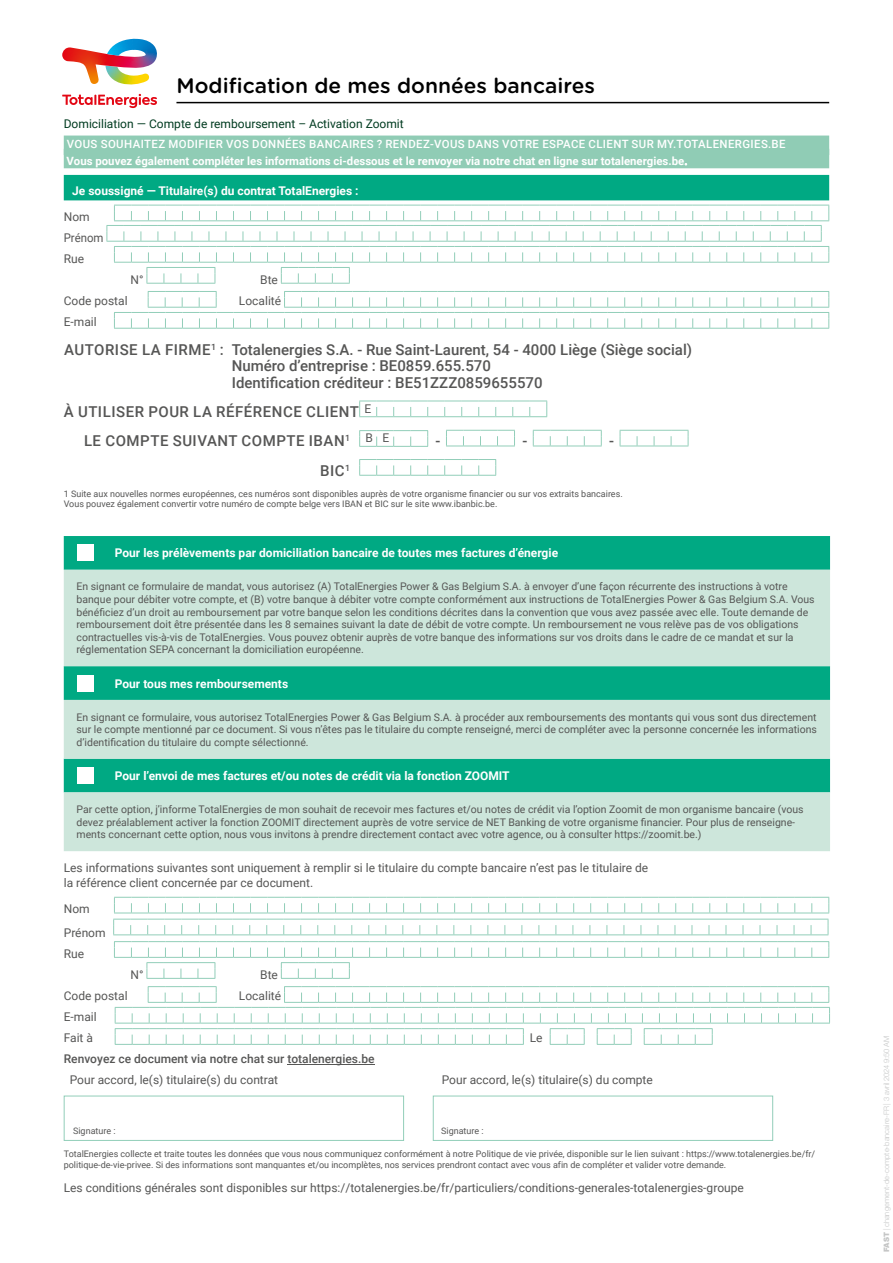
<style>
.page{position:relative;width:893px;height:1263px;background:#fff}
.page>*{position:absolute;margin:0;border:0;box-sizing:border-box;transform-origin:0 0}
.t1{font:500 21px "Gotham Rounded";color:#000}
.t2{font:500 15px/16.5px "Roboto";color:#565655}
.t3{font:500 15px/29.2px "Roboto";letter-spacing:.035em;color:#565655;text-align:center}
.t4{font:12px/15px "Roboto";color:#565655}
.t5{font:700 12px/25.2px "Roboto";color:#fff}
.t6{font:12px "Roboto";color:#565655}
.t7{font:500 12px/21px "Roboto";color:#565655}
.t8{font:12px "Roboto";color:#003b20}
.t9{font:12px/21px "Roboto";color:#565655;scale:.95 1}
.t10{font:700 11.4px/16.6px "Roboto";color:#fff}
.t11{font:10.5px/12.6px "Roboto";color:#565655}
.t12{font:9px/10.5px "Roboto";color:#565655}
.Normal__Web{font:300 7.5px "Helvetica Neue LT Std";color:#c5c6c6}
.s1{font-weight:500}
.s2{font-weight:400;color:#565655}
.s3{font-weight:400}
.s4{font-style:inherit}
.s5{font-weight:900}
</style>
<div class="page">
<div style="left:64px;top:136px;width:765px;height:19px;background:#90ccb5"></div>
<div style="left:64px;top:149px;width:765px;height:19px;background:#90ccb5"></div>
<div style="left:64px;top:175px;width:765px;height:25px;background:#00a983"></div>
<svg style="left:107px;top:205px;width:722px;height:79px"></svg>
<svg style="left:114px;top:291px;width:715px;height:38px"></svg>
<svg style="left:359px;top:401px;width:188px;height:16px"></svg>
<svg style="left:359px;top:430px;width:69px;height:17px"></svg>
<svg style="left:446px;top:430px;width:69px;height:17px"></svg>
<svg style="left:533px;top:430px;width:69px;height:17px"></svg>
<svg style="left:620px;top:430px;width:69px;height:17px"></svg>
<svg style="left:359px;top:459px;width:137px;height:17px"></svg>
<svg style="left:113px;top:897px;width:716px;height:38px"></svg>
<svg style="left:114px;top:941px;width:715px;height:38px"></svg>
<svg style="left:115px;top:986px;width:715px;height:59px"></svg>
<hr style="left:287px;top:1064px;width:88px;height:1px;background:#565655">
<div style="left:64px;top:536px;width:766px;height:34px;background:#00a983"></div>
<svg style="left:64px;top:570px;width:766px;height:281px;background:#9cd7c6"></svg>
<div style="left:77px;top:544px;width:16px;height:17px;background:#fff"></div>
<div style="left:77px;top:675px;width:16px;height:16px;background:#fff"></div>
<div style="left:77px;top:767px;width:16px;height:17px;background:#fff"></div>
<div style="left:64px;top:1096px;width:340px;height:45px;border:1px solid #92ceb9"></div>
<div style="left:433px;top:1096px;width:340px;height:45px;border:1px solid #92ceb9"></div>
<svg style="left:62px;top:94px;width:95px;height:14px"></svg>
<svg style="left:62px;top:39px;width:95px;height:46px"></svg>
<hr style="left:176px;top:102px;width:653px;height:1px;background:#000">
<p class="t1" style="left:176px;top:71px;width:420px">Modification de mes données bancaires</p>
<p class="t8" style="left:64px;top:115px;width:341px">Domiciliation — Compte de remboursement – Activation Zoomit</p>
<p class="t10" style="left:66px;top:135px;width:721px"><span class="s1">VOUS SOUHAITEZ MODIFIER VOS DONNÉES BANCAIRES ? RENDEZ-VOUS DANS VOTRE ESPACE CLIENT SUR MY.TOTALENERGIES.BE<br></span>Vous pouvez également compléter les informations ci-dessous et le renvoyer via notre chat en ligne sur totalenergies.be<span class="s1">.</span></p>
<p class="t5" style="left:64px;top:178px;width:296px;text-indent:9px">Je soussigné — Titulaire(s) du contrat TotalEnergies :<br><span class="s2">Nom</span></p>
<p class="t9" style="left:64px;top:226px;width:43px">Prénom<br>Rue</p>
<p class="t4" style="left:131px;top:271px;width:15px">N°</p>
<p class="t4" style="left:260px;top:271px;width:19px">Bte</p>
<p class="t4" style="left:64px;top:292px;width:65px">Code postal</p>
<p class="t4" style="left:239px;top:292px;width:44px">Localité</p>
<p class="t4" style="left:64px;top:313px;width:34px">E-mail</p>
<p class="t2" style="left:232px;top:341px;width:462px;text-indent:-168px">AUTORISE LA FIRME<sup>1</sup> : Totalenergies S.A. - Rue Saint-Laurent, 54 - 4000 Liège (Siège social)<br>Numéro d’entreprise : BE0859.655.570<br>Identification créditeur : BE51ZZZ0859655570</p>
<p class="t3" style="left:64px;top:397px;width:309px">À UTILISER POUR LA RÉFÉRENCE CLIENT <sup>E<br></sup>LE COMPTE SUIVANT COMPTE IBAN<sup>1</sup></p>
<p class="t4" style="left:365px;top:430px;width:25px">B E</p>
<p class="t2" style="left:436px;top:432px;width:6px">-</p>
<p class="t2" style="left:522px;top:432px;width:6px">-</p>
<p class="t2" style="left:609px;top:432px;width:6px">-</p>
<p class="t2" style="left:320px;top:461px;width:31px">BIC<sup>1</sup></p>
<p class="t12" style="left:64px;top:488px;width:560px">1 Suite aux nouvelles normes européennes, ces numéros sont disponibles auprès de votre organisme financier ou sur vos extraits bancaires.<br>Vous pouvez également convertir votre numéro de compte belge vers IBAN et BIC sur le site www.ibanbic.be.</p>
<p class="t5" style="left:115px;top:540px;width:445px">Pour les prélèvements par domiciliation bancaire de toutes mes factures d’énergie</p>
<p class="t11" style="left:77px;top:580px;width:740px">En signant ce formulaire de mandat, vous autorisez (A) TotalEnergies Power &amp; Gas Belgium S.A. à envoyer d’une façon récurrente des instructions à votre banque pour débiter votre compte, et (B) votre banque à débiter votre compte conformément aux instructions de TotalEnergies Power &amp; Gas Belgium S.A. Vous bénéficiez d’un droit au remboursement par votre banque selon les conditions décrites dans la convention que vous avez passée avec elle. Toute demande de remboursement doit être présentée dans les 8 semaines suivant la date de débit de votre compte. Un remboursement ne vous relève pas de vos obligations contractuelles vis-à-vis de TotalEnergies. Vous pouvez obtenir auprès de votre banque des informations sur vos droits dans le cadre de ce mandat et sur la réglementation SEPA concernant la domiciliation européenne.</p>
<p class="t5" style="left:115px;top:670px;width:175px">Pour tous mes remboursements</p>
<p class="t11" style="left:77px;top:710px;width:742px;text-align:justify">En signant ce formulaire, vous autorisez TotalEnergies Power &amp; Gas Belgium S.A. à procéder aux remboursements des montants qui vous sont dus directement sur le compte mentionné par ce document. Si vous n’êtes pas le titulaire du compte renseigné, merci de compléter avec la personne concernée les informations d’identification du titulaire du compte sélectionné.</p>
<p class="t5" style="left:115px;top:763px;width:396px">Pour l’envoi de mes factures et/ou notes de crédit via la fonction ZOOMIT</p>
<p class="t11" style="left:77px;top:803px;width:729px">Par cette option, j’informe TotalEnergies de mon souhait de recevoir mes factures et/ou notes de crédit via l’option Zoomit de mon organisme bancaire (vous devez préalablement activer la fonction ZOOMIT directement auprès de votre service de NET Banking de votre organisme financier. Pour plus de renseigne&shy;ments concernant cette option, nous vous invitons à prendre directement contact avec votre agence, ou à consulter https://zoomit.be.)</p>
<p class="t4" style="left:64px;top:860px;width:586px">Les informations suivantes sont uniquement à remplir si le titulaire du compte bancaire n’est pas le titulaire de la référence client concernée par ce document.</p>
<p class="t4" style="left:64px;top:896px;width:43px;line-height:24px">Nom<br>Prénom</p>
<p class="t4" style="left:64px;top:945px;width:22px">Rue</p>
<p class="t4" style="left:131px;top:966px;width:15px">N°</p>
<p class="t4" style="left:260px;top:966px;width:19px">Bte</p>
<p class="t4" style="left:64px;top:987px;width:65px">Code postal</p>
<p class="t4" style="left:239px;top:987px;width:44px">Localité</p>
<p class="t4" style="left:64px;top:1005px;width:34px;line-height:21px">E-mail<br>Fait à</p>
<p class="t4" style="left:530px;top:1029px;width:14px">Le</p>
<p class="t7" style="left:70px;top:1047px;width:306px;text-indent:-6px">Renvoyez ce document via notre chat sur totalenergies.be<br><span class="s3">Pour accord, le(s) titulaire(s) du contrat</span></p>
<p class="t4" style="left:442px;top:1071px;width:213px">Pour accord, le(s) titulaire(s) du compte</p>
<p class="t12" style="left:73px;top:1125px;width:44px">Signature :</p>
<p class="t12" style="left:441px;top:1125px;width:44px">Signature :</p>
<p class="t12" style="left:64px;top:1148px;width:753px">TotalEnergies collecte et traite toutes les données que vous nous communiquez conformément à notre Politique de vie privée, disponible sur le lien suivant : https://www.totalenergies.be/fr/ politique-de-vie-privee. Si des informations sont manquantes et/ou incomplètes, nos services prendront contact avec vous afin de compléter et valider votre demande.</p>
<p class="t6" style="left:64px;top:1180px;width:682px"><span class="s4">Les conditions générales sont disponibles sur</span> https://totalenergies.be/fr/particuliers/conditions-generales-totalenergies-groupe</p>
<p class="Normal__Web" style="left:882px;top:1252px;width:217px;rotate:-90deg"><span class="s5">FAST</span> | changement-de-compte-bancaire-FR | 3 avril 2024 9:50 AM</p>
</div>
